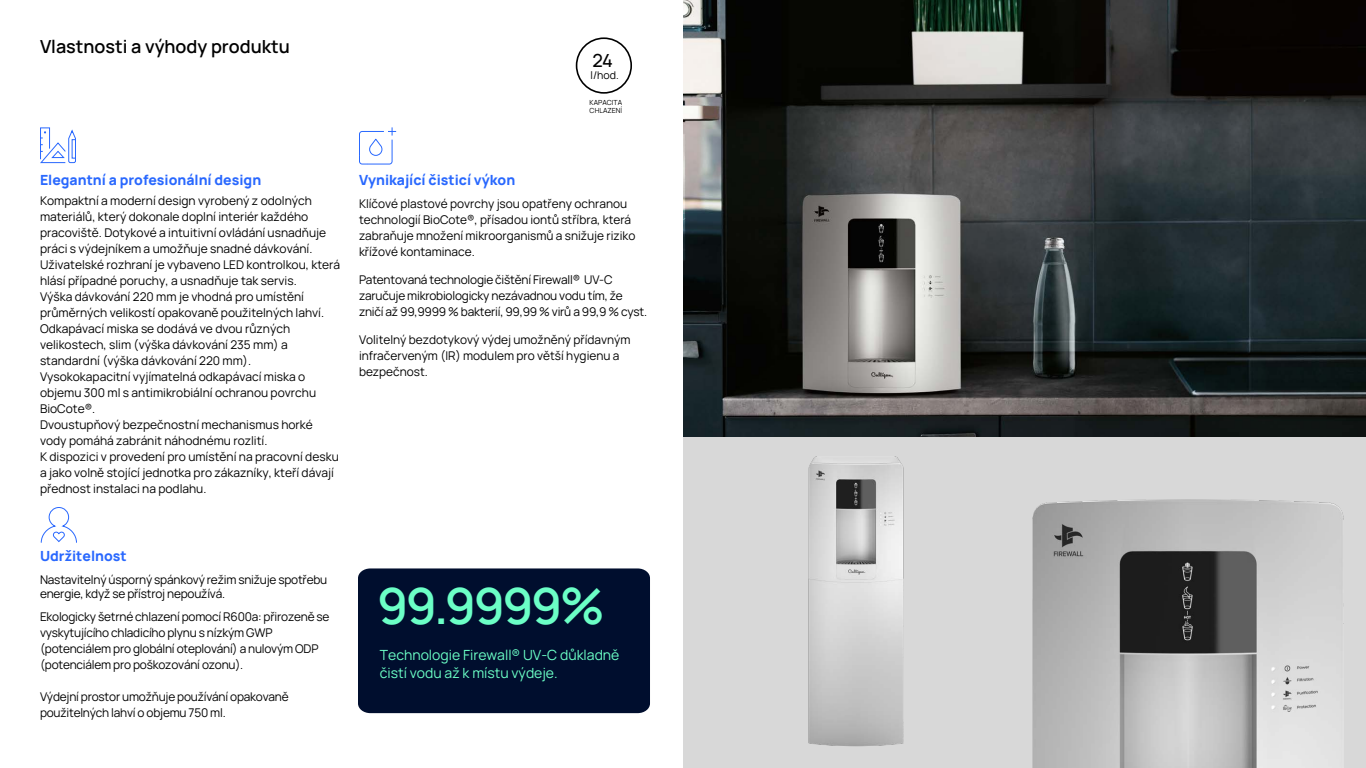
<style>
.page{position:relative;width:1366px;height:768px;background:#fff}
.page>*{position:absolute;margin:0;border:0;box-sizing:border-box;transform-origin:0 0}
.t1{font:600 50px "Manrope";letter-spacing:-.045em;color:#6bffc6}
.t2{font:500 18.1px "Manrope";color:#000}
.t3{font:600 18px "Manrope";color:#000}
.t4{font:800 14px "Manrope";color:#2968fe}
.t5{font:14px/18px "Manrope";color:#6bffc6}
.t6{font:12px/16px "Manrope";color:#000}
.t7{font:10.6px "Manrope";color:#000}
.t8{font:7px/8.4px "Manrope";color:#000}
</style>
<div class="page">
<div style="left:684px;top:0;width:682px;height:768px;background:#d8d8d8"></div>
<img style="left:1032px;top:499px;width:312px;height:269px">
<img style="left:684px;top:0;width:682px;height:437px">
<div style="left:576px;top:37px;width:56px;height:57px;border:2px solid #000;border-radius:50%"></div>
<img style="left:808px;top:456px;width:96px;height:291px">
<svg style="left:40px;top:507px;width:37px;height:36px"></svg>
<svg style="left:359px;top:127px;width:38px;height:38px"></svg>
<div style="left:358px;top:568px;width:292px;height:145px;background:#000e2e"></div>
<svg style="left:40px;top:127px;width:36px;height:37px"></svg>
<h3 class="t3" style="left:40px;top:32px;width:251px">Vlastnosti a výhody produktu</h3>
<h2 class="t2" style="left:593px;top:46px;width:22px">24</h2>
<p class="t7" style="left:591px;top:67px;width:30px">l/hod.</p>
<p class="t8" style="left:590px;top:98px;width:34px">KAPACITA<br>CHLAZENÍ</p>
<p class="t4" style="left:40px;top:168px;width:223px">Elegantní a profesionální design</p>
<p class="t6" style="left:40px;top:192px;width:302px">Kompaktní a moderní design vyrobený z odolných materiálů, který dokonale doplní interiér každého pracoviště. Dotykové a intuitivní ovládání usnadňuje práci s výdejníkem a umožňuje snadné dávkování.<br>Uživatelské rozhraní je vybaveno LED kontrolkou, která hlásí případné poruchy, a usnadňuje tak servis.<br>Výška dávkování 220 mm je vhodná pro umístění průměrných velikostí opakovaně použitelných lahví.<br>Odkapávací miska se dodává ve dvou různých velikostech, slim (výška dávkování 235 mm) a standardní (výška dávkování 220 mm).<br>Vysokokapacitní vyjímatelná odkapávací miska o objemu 300 ml s antimikrobiální ochranou povrchu BioCote®.<br>Dvoustupňový bezpečnostní mechanismus horké vody pomáhá zabránit náhodnému rozlití.<br>K dispozici v provedení pro umístění na pracovní desku a jako volně stojící jednotka pro zákazníky, kteří dávají přednost instalaci na podlahu.</p>
<p class="t4" style="left:359px;top:168px;width:158px">Vynikající čisticí výkon</p>
<p class="t6" style="left:359px;top:195px;width:278px">Klíčové plastové povrchy jsou opatřeny ochranou technologií BioCote®, přísadou iontů stříbra, která zabraňuje množení mikroorganismů a snižuje riziko křížové kontaminace.</p>
<p class="t6" style="left:359px;top:271px;width:290px">Patentovaná technologie čištění Firewall® UV-C zaručuje mikrobiologicky nezávadnou vodu tím, že zničí až 99,9999 % bakterií, 99,99 % virů a 99,9 % cyst.</p>
<p class="t6" style="left:359px;top:331px;width:273px">Volitelný bezdotykový výdej umožněný přídavným infračerveným (IR) modulem pro větší hygienu a bezpečnost.</p>
<p class="t4" style="left:40px;top:544px;width:88px">Udržitelnost</p>
<p class="t6" style="left:40px;top:572px;width:289px;line-height:14.4px">Nastavitelný úsporný spánkový režim snižuje spotřebu energie, když se přístroj nepoužívá.</p>
<p class="t6" style="left:40px;top:608px;width:291px">Ekologicky šetrné chlazení pomocí R600a: přirozeně se vyskytujícího chladicího plynu s nízkým GWP (potenciálem pro globální oteplování) a nulovým ODP (potenciálem pro poškozování ozonu).</p>
<p class="t6" style="left:40px;top:688px;width:250px">Výdejní prostor umožňuje používání opakovaně použitelných lahví o objemu 750 ml.</p>
<h1 class="t1" style="left:377px;top:571px;width:229px">99.9999%</h1>
<p class="t5" style="left:380px;top:645px;width:241px">Technologie Firewall® UV-C důkladně čistí vodu až k místu výdeje.</p>
</div>
